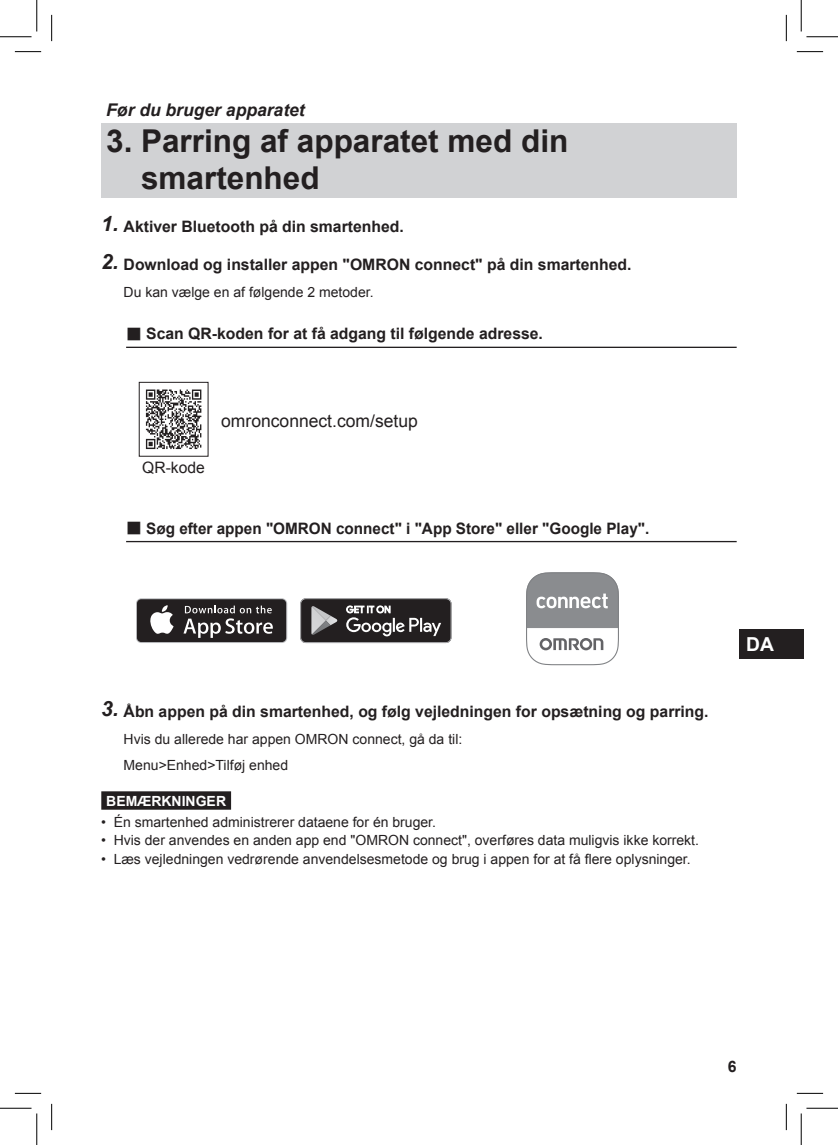
<style>
.page{position:relative;width:838px;height:1145px;background:#fff}
.page>*{position:absolute;margin:0;border:0;box-sizing:border-box;transform-origin:0 0}
.t1{font:700 31.5px/37.3px "Arial";color:#231f20}
.t2{font:700 19.25px "Arial";color:#fff}
.t3{font:17.5px "Arial";color:#231f20}
.t4{font:italic 700 17.5px "Arial";color:#231f20}
.t5{font:700 15.75px "Arial";color:#231f20}
.t6{font:15.75px "Arial";color:#231f20}
.t7{font:14px/26.1px "Arial";color:#231f20}
.t8{font:700 14px "Arial";color:#fff}
.s1{font-style:italic;font-size:21px}
.s2{font-family:"Koz Min Pro";font-weight:400}
</style>
<div class="page">
<div style="left:739px;top:630px;width:64px;height:29px;background:#231f20"></div>
<hr style="left:126px;top:347px;width:610px;height:1px;background:#231f20">
<hr style="left:126px;top:541px;width:610px;height:1px;background:#231f20">
<div style="left:101px;top:791px;width:130px;height:19px;background:#231f20"></div>
<div style="left:101px;top:124px;width:635px;height:74px;background:#d1d2d4"></div>
<div style="left:139px;top:382px;width:69px;height:74px;border:1px solid #231f20"></div>
<svg style="left:146px;top:390px;width:55px;height:59px"></svg>
<svg style="left:136px;top:598px;width:151px;height:45px"></svg>
<div style="left:137px;top:599px;width:149px;height:43px;background:#231f20;border-radius:4px"></div>
<svg style="left:150px;top:605px;width:23px;height:29px"></svg>
<svg style="left:183px;top:606px;width:90px;height:32px"></svg>
<svg style="left:300px;top:598px;width:151px;height:45px;background:#4b4849"></svg>
<svg style="left:526px;top:572px;width:93px;height:93px"></svg>
<svg style="left:15px;top:51px;width:26px;height:1px"></svg>
<svg style="left:796px;top:51px;width:27px;height:1px"></svg>
<svg style="left:15px;top:1093px;width:26px;height:1px"></svg>
<svg style="left:796px;top:1093px;width:27px;height:1px"></svg>
<svg style="left:51px;top:15px;width:1px;height:26px"></svg>
<svg style="left:51px;top:1104px;width:1px;height:26px"></svg>
<svg style="left:786px;top:15px;width:1px;height:26px"></svg>
<svg style="left:786px;top:1104px;width:1px;height:26px"></svg>
<hr style="left:0;top:36px;width:32px;height:1px;background:#000">
<hr style="left:806px;top:36px;width:31px;height:1px;background:#000">
<hr style="left:0;top:1108px;width:32px;height:1px;background:#000">
<hr style="left:806px;top:1108px;width:31px;height:1px;background:#000">
<hr style="left:36px;top:0;width:1px;height:31px;background:#000">
<hr style="left:36px;top:1113px;width:1px;height:32px;background:#000">
<hr style="left:800px;top:0;width:1px;height:31px;background:#000">
<hr style="left:800px;top:1113px;width:1px;height:32px;background:#000">
<p class="t4" style="left:106px;top:99px;width:200px">Før du bruger apparatet</p>
<h1 class="t1" style="left:141px;top:123px;width:429px;text-indent:-35px">3. Parring af apparatet med din smartenhed</h1>
<p class="t5" style="left:101px;top:216px;width:304px"><span class="s1">1.</span> Aktiver Bluetooth på din smartenhed.</p>
<p class="t5" style="left:101px;top:254px;width:531px"><span class="s1">2.</span> Download og installer appen "OMRON connect" på din smartenhed.</p>
<p class="t7" style="left:124px;top:279px;width:251px">Du kan vælge en af følgende 2 metoder.</p>
<p class="t5" style="left:126px;top:323px;width:418px"><span class="s2">■</span> Scan QR-koden for at få adgang til følgende adresse.</p>
<p class="t6" style="left:142px;top:457px;width:64px">QR-kode</p>
<p class="t3" style="left:221px;top:410px;width:198px">omronconnect.com/setup</p>
<p class="t5" style="left:126px;top:518px;width:524px"><span class="s2">■</span> Søg efter appen "OMRON connect" i "App Store" eller "Google Play".</p>
<p class="t5" style="left:101px;top:701px;width:608px"><span class="s1">3.</span> Åbn appen på din smartenhed, og følg vejledningen for opsætning og parring.</p>
<p class="t7" style="left:124px;top:726px;width:340px">Hvis du allerede har appen OMRON connect, gå da til:<br>Menu&gt;Enhed&gt;Tilføj enhed</p>
<p class="t8" style="left:106px;top:791px;width:121px">BEMÆRKNINGER</p>
<p class="t7" style="left:101px;top:809px;width:336px">• Én smartenhed administrerer dataene for én bruger.</p>
<p class="t7" style="left:101px;top:828px;width:599px">• Hvis der anvendes en anden app end "OMRON connect", overføres data muligvis ikke korrekt.</p>
<p class="t7" style="left:101px;top:846px;width:591px">• Læs vejledningen vedrørende anvendelsesmetode og brug i appen for at få flere oplysninger.</p>
<h2 class="t2" style="left:746px;top:632px;width:29px">DA</h2>
<p class="t5" style="left:727px;top:1056px;width:10px">6</p>
</div>
